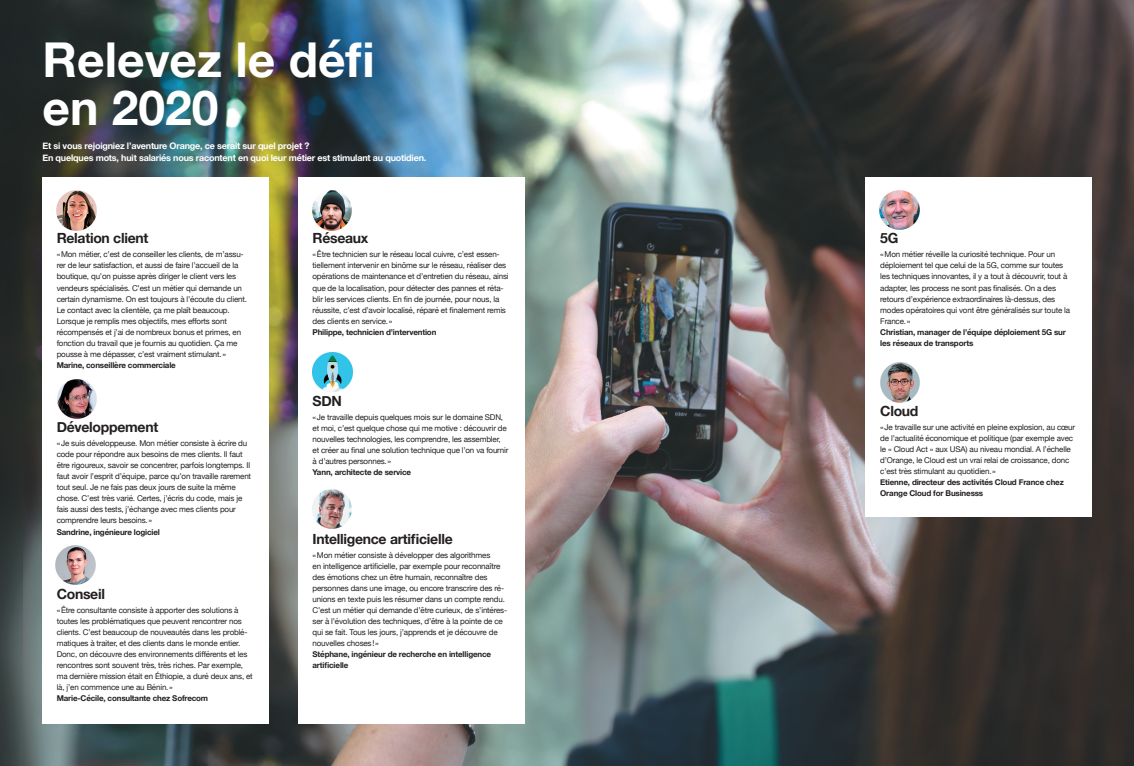
<style>
.page{position:relative;width:1134px;height:766px;background:#fff}
.page>*{position:absolute;margin:0;border:0;box-sizing:border-box;transform-origin:0 0}
.t1{font:700 48px/48px "Helvetica Neue";color:#fff}
.t2{font:700 14px "Helvetica Neue";letter-spacing:-.02em;color:#231f20}
.t3{font:700 9px/12px "Helvetica Neue";letter-spacing:-.02em;color:#fff}
.t4{font:8px/11px "Helvetica Neue";letter-spacing:-.02em;color:#231f20}
.t5{font:700 8px/11px "Helvetica Neue";letter-spacing:-.02em;color:#231f20}
</style>
<div class="page">
<img style="left:0;top:0;width:1134px;height:765px">
<div style="left:43px;top:177px;width:226px;height:546px;background:#fff"></div>
<div style="left:298px;top:177px;width:226px;height:546px;background:#fff"></div>
<div style="left:865px;top:177px;width:226px;height:339px;background:#fff"></div>
<img style="left:57px;top:191px;width:39px;height:39px">
<img style="left:57px;top:379px;width:40px;height:39px">
<img style="left:56px;top:545px;width:39px;height:39px">
<img style="left:313px;top:489px;width:39px;height:39px">
<img style="left:880px;top:190px;width:39px;height:39px">
<img style="left:880px;top:362px;width:40px;height:40px">
<img style="left:313px;top:191px;width:39px;height:39px">
<img style="left:313px;top:352px;width:39px;height:40px">
<h1 class="t1" style="left:43px;top:37px;width:334px">Relevez le défi en 2020</h1>
<p class="t3" style="left:43px;top:139px;width:385px">Et si vous rejoigniez l’aventure Orange, ce serait sur quel projet ?<br>En quelques mots, huit salariés nous racontent en quoi leur métier est stimulant au quotidien.</p>
<h2 class="t2" style="left:57px;top:227px;width:93px">Relation client</h2>
<p class="t4" style="left:57px;top:249px;width:192px">«Mon métier, c’est de conseiller les clients, de m’assu&shy;rer de leur satisfaction, et aussi de faire l’accueil de la boutique, qu’on puisse après diriger le client vers les vendeurs spécialisés. C’est un métier qui demande un certain dynamisme. On est toujours à l’écoute du client.<br>Le contact avec la clientèle, ça me plaît beaucoup.<br>Lorsque je remplis mes objectifs, mes efforts sont récompensés et j’ai de nombreux bonus et primes, en fonction du travail que je fournis au quotidien. Ça me pousse à me dépasser, c’est vraiment stimulant.»</p>
<p class="t5" style="left:57px;top:359px;width:121px">Marine, conseillère commerciale</p>
<h2 class="t2" style="left:57px;top:416px;width:103px">Développement</h2>
<p class="t4" style="left:57px;top:438px;width:196px">«Je suis développeuse. Mon métier consiste à écrire du code pour répondre aux besoins de mes clients. Il faut être rigoureux, savoir se concentrer, parfois longtemps. Il faut avoir l’esprit d’équipe, parce qu’on travaille rarement tout seul. Je ne fais pas deux jours de suite la même chose. C’est très varié. Certes, j’écris du code, mais je fais aussi des tests, j’échange avec mes clients pour comprendre leurs besoins.»</p>
<p class="t5" style="left:57px;top:526px;width:105px">Sandrine, ingénieure logiciel</p>
<h2 class="t2" style="left:57px;top:583px;width:50px">Conseil</h2>
<p class="t4" style="left:57px;top:605px;width:198px">«Être consultante consiste à apporter des solutions à toutes les problématiques que peuvent rencontrer nos clients. C’est beaucoup de nouveautés dans les problé&shy;matiques à traiter, et des clients dans le monde entier.<br>Donc, on découvre des environnements différents et les rencontres sont souvent très, très riches. Par exemple, ma dernière mission était en Éthiopie, a duré deux ans, et là, j’en commence une au Bénin.»</p>
<p class="t5" style="left:57px;top:693px;width:153px">Marie-Cécile, consultante chez Sofrecom</p>
<h2 class="t2" style="left:313px;top:227px;width:57px">Réseaux</h2>
<p class="t4" style="left:313px;top:249px;width:198px">«Être technicien sur le réseau local cuivre, c’est essen&shy;tiellement intervenir en binôme sur le réseau, réaliser des opérations de maintenance et d’entretien du réseau, ainsi que de la localisation, pour détecter des pannes et réta&shy;blir les services clients. En fin de journée, pour nous, la réussite, c’est d’avoir localisé, réparé et finalement remis des clients en service.»</p>
<p class="t5" style="left:313px;top:326px;width:125px">Philippe, technicien d’intervention</p>
<h2 class="t2" style="left:313px;top:389px;width:31px">SDN</h2>
<p class="t4" style="left:313px;top:411px;width:197px">«Je travaille depuis quelques mois sur le domaine SDN, et moi, c’est quelque chose qui me motive : découvrir de nouvelles technologies, les comprendre, les assembler, et créer au final une solution technique que l’on va fournir à d’autres personnes.»</p>
<p class="t5" style="left:313px;top:466px;width:100px">Yann, architecte de service</p>
<h2 class="t2" style="left:313px;top:527px;width:142px">Intelligence artificielle</h2>
<p class="t4" style="left:313px;top:549px;width:196px">«Mon métier consiste à développer des algorithmes<br>en intelligence artificielle, par exemple pour reconnaître des émotions chez un être humain, reconnaître des personnes dans une image, ou encore transcrire des ré&shy;unions en texte puis les résumer dans un compte rendu.<br>C’est un métier qui demande d’être curieux, de s’intéres&shy;ser à l’évolution des techniques, d’être à la pointe de ce qui se fait. Tous les jours, j’apprends et je découvre de nouvelles choses!»</p>
<p class="t5" style="left:313px;top:648px;width:180px">Stéphane, ingénieur de recherche en intelligence artificielle</p>
<h2 class="t2" style="left:880px;top:227px;width:20px">5G</h2>
<p class="t4" style="left:880px;top:249px;width:191px">«Mon métier réveille la curiosité technique. Pour un déploiement tel que celui de la 5G, comme sur toutes les techniques innovantes, il y a tout à découvrir, tout à adapter, les process ne sont pas finalisés. On a des retours d’expérience extraordinaires là-dessus, des modes opératoires qui vont être généralisés sur toute la France.»</p>
<p class="t5" style="left:880px;top:326px;width:187px">Christian, manager de l’équipe déploiement 5G sur les réseaux de transports</p>
<h2 class="t2" style="left:880px;top:399px;width:40px">Cloud</h2>
<p class="t4" style="left:880px;top:421px;width:196px">«Je travaille sur une activité en pleine explosion, au cœur de l’actualité économique et politique (par exemple avec le « Cloud Act » aux USA) au niveau mondial. A l’échelle d’Orange, le Cloud est un vrai relai de croissance, donc c’est très stimulant au quotidien.»</p>
<p class="t5" style="left:880px;top:476px;width:185px">Etienne, directeur des activités Cloud France chez<br>Orange Cloud for Businesss</p>
</div>
